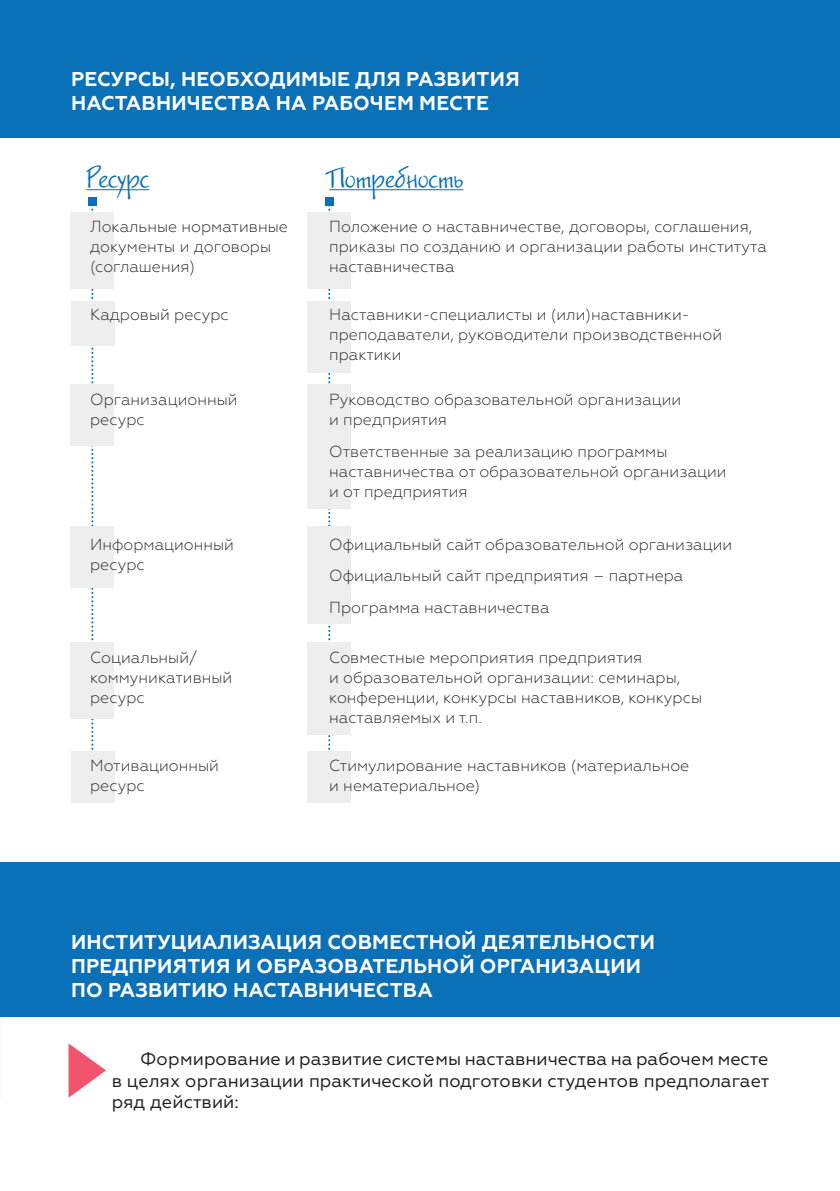
<style>
.page{position:relative;width:840px;height:1191px;background:#fff}
.page>*{position:absolute;margin:0;border:0;box-sizing:border-box;transform-origin:0 0}
.t1{font:24px "Jakob CTT";color:#0a70b8}
.t2{font:700 20px/24px "Geometria";letter-spacing:.01em;color:#fff}
.t3{font:18px/21.6px "Geometria";color:#231f20;text-align:justify}
.t4{font:300 16px/20px "Geometria";color:#231f20}
</style>
<div class="page">
<svg style="left:91px;top:205px;width:2px;height:545px"></svg>
<div style="left:88px;top:197px;width:8px;height:8px;background:#0a70b8"></div>
<svg style="left:328px;top:205px;width:2px;height:545px"></svg>
<div style="left:325px;top:197px;width:8px;height:8px;background:#0a70b8"></div>
<div style="left:0;top:0;width:839px;height:137px;background:#0a70b8"></div>
<svg style="left:68px;top:1043px;width:38px;height:54px"></svg>
<hr style="left:86px;top:189px;width:63px;height:1px;background:#0a70b8">
<hr style="left:329px;top:189px;width:134px;height:1px;background:#0a70b8">
<div style="left:307px;top:751px;width:44px;height:52px;background:#eeeeef"></div>
<div style="left:307px;top:301px;width:44px;height:72px;background:#eeeeef"></div>
<div style="left:307px;top:642px;width:44px;height:92px;background:#eeeeef"></div>
<div style="left:307px;top:526px;width:44px;height:97px;background:#eeeeef"></div>
<div style="left:307px;top:384px;width:44px;height:124px;background:#eeeeef"></div>
<div style="left:307px;top:213px;width:44px;height:76px;background:#eeeeef"></div>
<div style="left:70px;top:642px;width:44px;height:77px;background:#eeeeef"></div>
<div style="left:70px;top:526px;width:44px;height:62px;background:#eeeeef"></div>
<div style="left:70px;top:384px;width:44px;height:61px;background:#eeeeef"></div>
<div style="left:70px;top:213px;width:44px;height:76px;background:#eeeeef"></div>
<div style="left:71px;top:751px;width:44px;height:52px;background:#eeeeef"></div>
<div style="left:71px;top:301px;width:44px;height:44px;background:#eeeeef"></div>
<div style="left:0;top:862px;width:839px;height:154px;background:#0a70b8"></div>
<p class="t2" style="left:71px;top:68px;width:450px">РЕСУРСЫ, НЕОБХОДИМЫЕ ДЛЯ РАЗВИТИЯ</p>
<p class="t2" style="left:71px;top:92px;width:419px">НАСТАВНИЧЕСТВА НА РАБОЧЕМ МЕСТЕ</p>
<p class="t1" style="left:86px;top:160px;width:65px">Ресурс</p>
<p class="t1" style="left:329px;top:160px;width:135px">Потребность</p>
<p class="t4" style="left:90px;top:217px;width:199px">Локальные нормативные документы и договоры (соглашения)</p>
<p class="t4" style="left:90px;top:304px;width:140px">Кадровый ресурс</p>
<p class="t4" style="left:329px;top:217px;width:439px">Положение о наставничестве, договоры, соглашения, приказы по созданию и организации работы института наставничества</p>
<p class="t4" style="left:329px;top:304px;width:394px">Наставники-специалисты и (или)наставники&shy;преподаватели, руководители производственной практики</p>
<p class="t4" style="left:329px;top:390px;width:353px">Руководство образовательной организации и предприятия</p>
<p class="t4" style="left:329px;top:441px;width:398px">Ответственные за реализацию программы наставничества от образовательной организации и от предприятия</p>
<p class="t4" style="left:329px;top:534px;width:404px">Официальный сайт образовательной организации</p>
<p class="t4" style="left:329px;top:566px;width:355px">Официальный сайт предприятия – партнера</p>
<p class="t4" style="left:329px;top:597px;width:221px">Программа наставничества</p>
<p class="t4" style="left:329px;top:647px;width:374px">Совместные мероприятия предприятия<br>и образовательной организации: семинары, конференции, конкурсы наставников, конкурсы наставляемых и т.п.</p>
<p class="t4" style="left:329px;top:755px;width:361px">Стимулирование наставников (материальное и нематериальное)</p>
<p class="t4" style="left:90px;top:390px;width:149px">Организационный ресурс</p>
<p class="t4" style="left:90px;top:534px;width:145px">Информационный ресурс</p>
<p class="t4" style="left:90px;top:647px;width:144px">Социальный/ коммуникативный ресурс</p>
<p class="t4" style="left:90px;top:755px;width:130px">Мотивационный ресурс</p>
<p class="t2" style="left:71px;top:930px;width:585px">ИНСТИТУЦИАЛИЗАЦИЯ СОВМЕСТНОЙ ДЕЯТЕЛЬНОСТИ<br>ПРЕДПРИЯТИЯ И ОБРАЗОВАТЕЛЬНОЙ ОРГАНИЗАЦИИ<br>ПО РАЗВИТИЮ НАСТАВНИЧЕСТВА</p>
<p class="t3" style="left:112px;top:1048px;width:658px;text-indent:28px">Формирование и развитие системы наставничества на рабочем месте в целях организации практической подготовки студентов предполагает ряд действий:</p>
</div>
